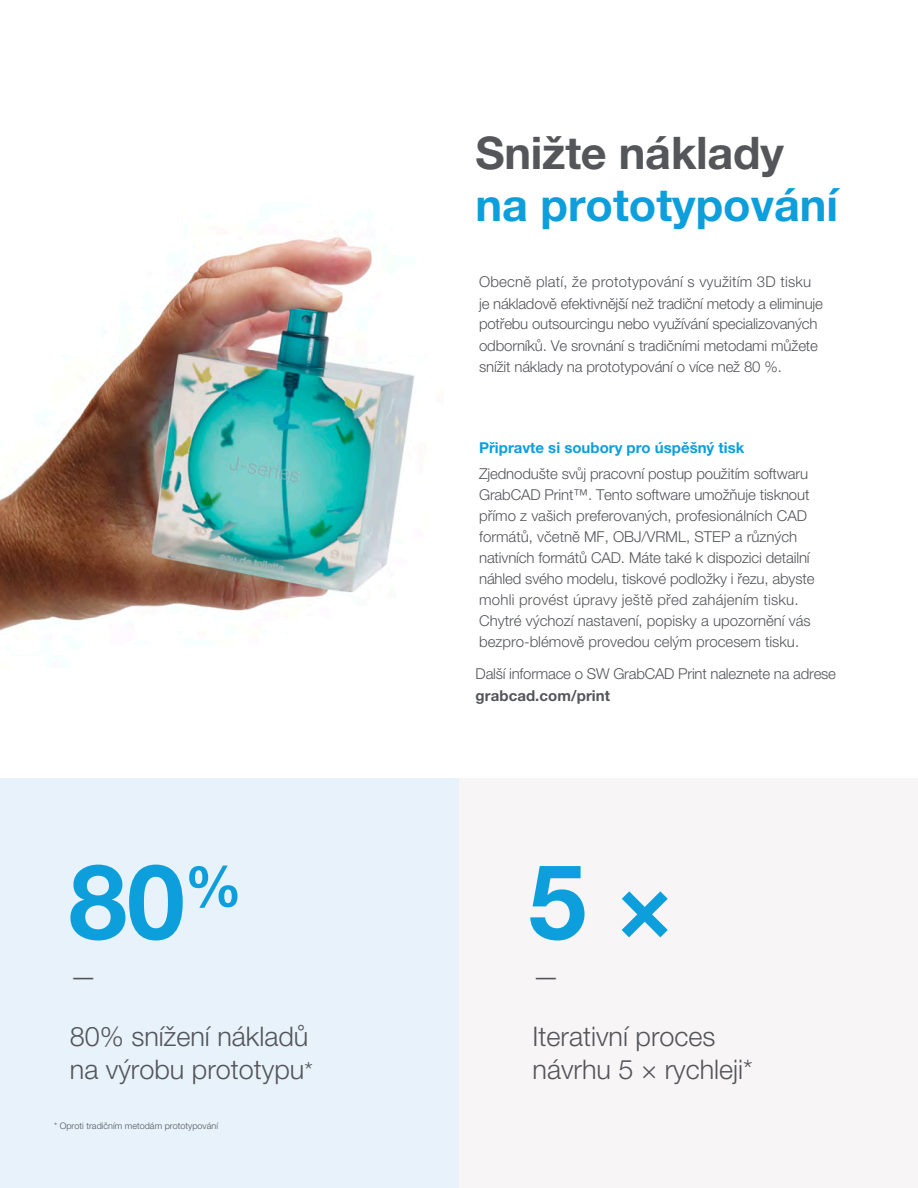
<style>
.page{position:relative;width:918px;height:1188px;background:#fff}
.page>*{position:absolute;margin:0;border:0;box-sizing:border-box;transform-origin:0 0}
.Stat{font:700 104.25px "Helvetica Neue LT Std";color:#0c9fdc}
.Para{font:700 45px/51px "Helvetica Neue LT Pro";color:#0c9fdc}
.Pull_out_Quote{font:300 27px/33px "Helvetica Neue LT Pro";color:#54555a}
.Para-2{font:300 15px/21px "Helvetica Neue LT Pro";letter-spacing:-.01em;color:#54555a}
.Pull_out_Quote-2{font:300 9px "Helvetica Neue LT Pro";letter-spacing:.005em;color:#54555a}
.s1{color:#54565a}
.s2{font-weight:700;color:#0c9fdc}
.s3{font-family:"Helvetica Neue LT Std";font-weight:700}
.s4{font-size:97.5px}
.s5{font-size:23.85px}
</style>
<div class="page">
<img style="left:0;top:237px;width:415px;height:394px">
<div style="left:0;top:779px;width:459px;height:409px;background:#e7f2fa"></div>
<div style="left:459px;top:779px;width:459px;height:409px;background:#f8f5f6"></div>
<p class="Para" style="left:476px;top:127px;width:364px"><span class="s1">Snižte náklady </span>na prototypování</p>
<p class="Para-2" style="left:479px;top:270px;width:345px;line-height:22px">Obecně platí, že prototypování s využitím 3D tisku je nákladově efektivnější než tradiční metody a eliminuje</p>
<p class="Para-2" style="left:479px;top:313px;width:340px;line-height:21.6px;text-align:justify">potřebu outsourcingu nebo využívání specializovaných odborníků. Ve srovnání s tradičními metodami můžete snížit náklady na prototypování o více než 80 %.</p>
<p class="Para-2" style="left:479px;top:435px;width:331px;line-height:25.2px"><span class="s2">Připravte si soubory pro úspěšný tisk<br></span>Zjednodušte svůj pracovní postup použitím softwaru</p>
<p class="Para-2" style="left:479px;top:483px;width:337px">GrabCAD Print™. Tento software umožňuje tisknout přímo z vašich preferovaných, profesionálních CAD formátů, včetně MF, OBJ/VRML, STEP a různých nativních formátů CAD. Máte také k dispozici detailní náhled svého modelu, tiskové podložky i řezu, abyste mohli provést úpravy ještě před zahájením tisku.<br>Chytré výchozí nastavení, popisky a upozornění vás bezpro-blémově provedou celým procesem tisku.</p>
<p class="Para-2" style="left:476px;top:663px;width:362px;line-height:22px">Další informace o SW GrabCAD Print naleznete na adrese <span class="s3">grabcad.com/print</span></p>
<p class="Stat" style="left:69px;top:837px;width:174px">80<sup>%</sup></p>
<p class="Stat" style="left:528px;top:837px;width:147px">5 <span class="s4">×</span></p>
<p class="Pull_out_Quote" style="left:70px;top:959px;width:29px">—</p>
<p class="Pull_out_Quote" style="left:70px;top:1019px;width:244px">80% snížení nákladů na výrobu prototypu<span class="s5">*</span></p>
<p class="Pull_out_Quote-2" style="left:54px;top:1121px;width:166px">* Oproti tradičním metodám prototypování</p>
<p class="Pull_out_Quote" style="left:533px;top:959px;width:28px">—</p>
<p class="Pull_out_Quote" style="left:533px;top:1019px;width:222px">Iterativní proces návrhu 5 × rychleji*</p>
</div>
